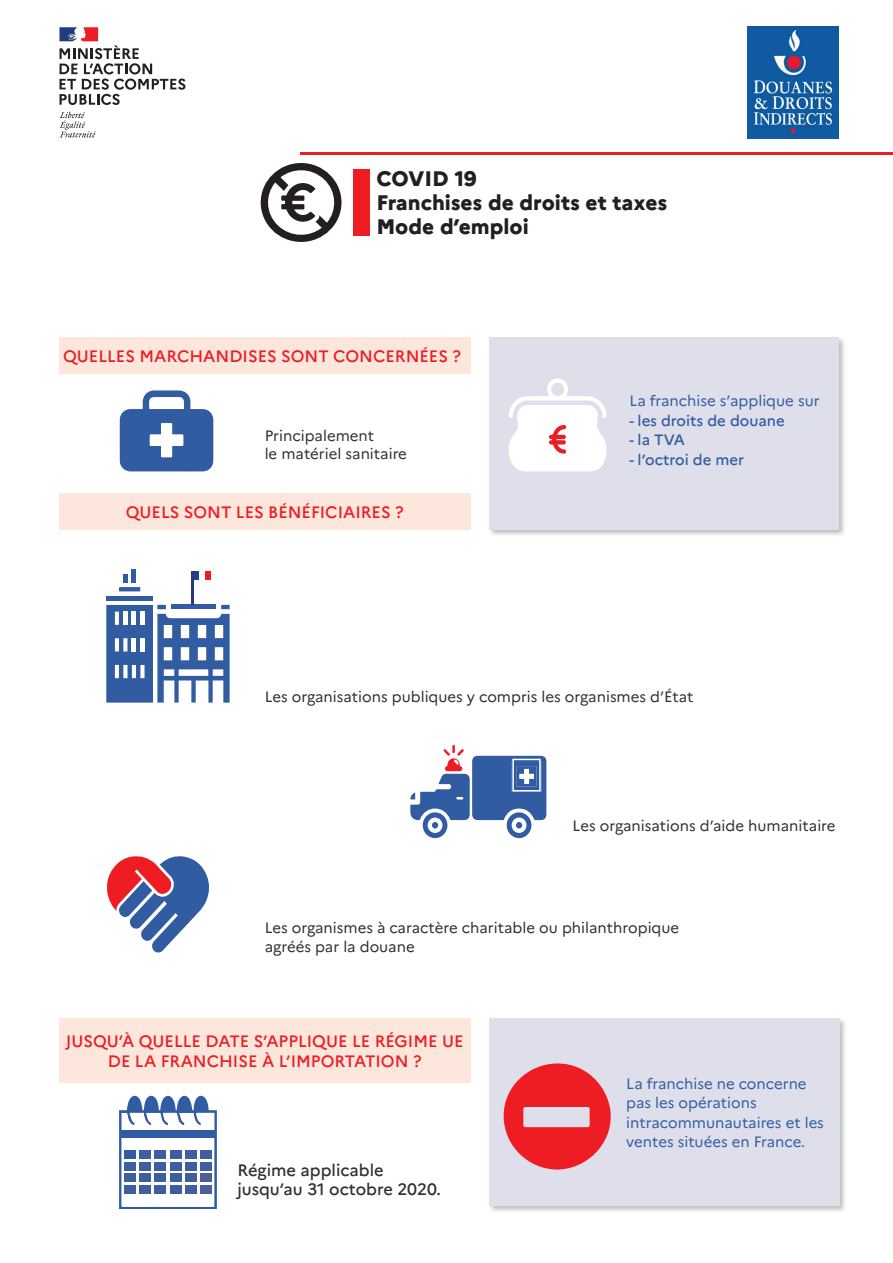
<style>
.page{position:relative;width:893px;height:1263px;background:#fff}
.page>*{position:absolute;margin:0;border:0;box-sizing:border-box;transform-origin:0 0}
.t1{font:800 21px/24px "Marianne";color:#231f20}
.t2{font:500 16.5px/19.8px "Marianne";color:#ee1d23;text-align:center}
.t3{font:500 16.5px/19.8px "Marianne";color:#312f30}
.t4{font:15px/18px "Marianne";color:#312f30}
.t5{font:15px/19.5px "Marianne";color:#315ca2}
.t6{font:500 15px "Marianne";color:#315ca2}
</style>
<div class="page">
<div style="left:488px;top:336px;width:358px;height:201px;background:#231f20;opacity:.3"></div>
<div style="left:490px;top:337px;width:349px;height:192px;background:#dfdfeb"></div>
<svg style="left:60px;top:112px;width:36px;height:26px"></svg>
<svg style="left:59px;top:27px;width:127px;height:78px"></svg>
<img style="left:747px;top:27px;width:92px;height:111px">
<hr style="left:300px;top:152px;width:593px;height:3px;background:#ee1d23">
<div style="left:353px;top:169px;width:16px;height:67px;background:#ee1d23"></div>
<svg style="left:261px;top:163px;width:81px;height:79px"></svg>
<svg style="left:120px;top:390px;width:93px;height:81px"></svg>
<div style="left:59px;top:337px;width:412px;height:37px;background:#fde7dc"></div>
<svg style="left:508px;top:378px;width:99px;height:93px"></svg>
<div style="left:59px;top:493px;width:412px;height:37px;background:#fde7dc"></div>
<svg style="left:107px;top:856px;width:102px;height:97px"></svg>
<hr style="left:106px;top:596px;width:47px;height:4px;background:#315ca2">
<hr style="left:132px;top:569px;width:4px;height:14px;background:#315ca2">
<svg style="left:119px;top:574px;width:21px;height:17px"></svg>
<svg style="left:106px;top:605px;width:124px;height:98px"></svg>
<hr style="left:123px;top:612px;width:4px;height:13px;background:#fff">
<div style="left:140px;top:612px;width:5px;height:13px;background:#fff"></div>
<div style="left:140px;top:638px;width:5px;height:13px;background:#fff"></div>
<hr style="left:132px;top:638px;width:4px;height:13px;background:#fff">
<hr style="left:132px;top:612px;width:4px;height:13px;background:#fff">
<hr style="left:172px;top:605px;width:44px;height:4px;background:#315ca2">
<hr style="left:192px;top:571px;width:2px;height:34px;background:#233b7d">
<div style="left:194px;top:571px;width:5px;height:8px;background:#253f8e"></div>
<div style="left:205px;top:571px;width:5px;height:8px;background:#ee1d23"></div>
<svg style="left:410px;top:745px;width:136px;height:93px"></svg>
<div style="left:512px;top:759px;width:29px;height:32px;border:2px solid #fff"></div>
<div style="left:59px;top:1018px;width:412px;height:65px;background:#fde7dc"></div>
<svg style="left:119px;top:1096px;width:98px;height:113px"></svg>
<div style="left:185px;top:1162px;width:12px;height:8px;background:#3f5ea0"></div>
<div style="left:139px;top:1162px;width:12px;height:8px;background:#3f5ea0"></div>
<div style="left:155px;top:1162px;width:11px;height:8px;background:#3f5ea0"></div>
<div style="left:170px;top:1162px;width:11px;height:8px;background:#3f5ea0"></div>
<div style="left:124px;top:1162px;width:11px;height:8px;background:#3f5ea0"></div>
<div style="left:201px;top:1162px;width:11px;height:8px;background:#3f5ea0"></div>
<div style="left:155px;top:1150px;width:11px;height:8px;background:#3f5ea0"></div>
<div style="left:170px;top:1150px;width:11px;height:8px;background:#3f5ea0"></div>
<div style="left:139px;top:1173px;width:12px;height:9px;background:#3f5ea0"></div>
<div style="left:155px;top:1173px;width:11px;height:9px;background:#3f5ea0"></div>
<div style="left:170px;top:1173px;width:11px;height:9px;background:#3f5ea0"></div>
<div style="left:185px;top:1173px;width:12px;height:9px;background:#3f5ea0"></div>
<div style="left:155px;top:1185px;width:11px;height:8px;background:#3f5ea0"></div>
<div style="left:170px;top:1185px;width:11px;height:8px;background:#3f5ea0"></div>
<div style="left:185px;top:1150px;width:12px;height:9px;background:#3f5ea0"></div>
<div style="left:139px;top:1150px;width:12px;height:8px;background:#3f5ea0"></div>
<div style="left:139px;top:1185px;width:12px;height:8px;background:#3f5ea0"></div>
<div style="left:185px;top:1185px;width:12px;height:8px;background:#3f5ea0"></div>
<div style="left:124px;top:1150px;width:11px;height:8px;background:#315ca2"></div>
<div style="left:201px;top:1150px;width:11px;height:8px;background:#3f5ea0"></div>
<div style="left:124px;top:1173px;width:11px;height:9px;background:#3f5ea0"></div>
<div style="left:201px;top:1173px;width:11px;height:9px;background:#4d5e9c"></div>
<div style="left:124px;top:1185px;width:11px;height:8px;background:#3f5ea0"></div>
<div style="left:201px;top:1185px;width:11px;height:8px;background:#4d5e9c"></div>
<div style="left:488px;top:1017px;width:359px;height:197px;background:#231f20;opacity:.3"></div>
<div style="left:490px;top:1018px;width:350px;height:188px;background:#dfdfeb"></div>
<svg style="left:503px;top:1063px;width:108px;height:106px"></svg>
<h1 class="t1" style="left:376px;top:167px;width:292px">COVID 19<br>Franchises de droits et taxes<br>Mode d’emploi</h1>
<p class="t2" style="left:63px;top:346px;width:399px">QUELLES MARCHANDISES SONT CONCERNÉES ?</p>
<p class="t4" style="left:265px;top:427px;width:144px">Principalement<br>le matériel sanitaire</p>
<p class="t2" style="left:126px;top:502px;width:279px">QUELS SONT LES BÉNÉFICIAIRES ?</p>
<p class="t5" style="left:629px;top:391px;width:192px">La franchise s’applique sur</p>
<p class="t6" style="left:629px;top:411px;width:157px">- les droits de douane</p>
<p class="t6" style="left:629px;top:431px;width:57px">- la TVA</p>
<p class="t6" style="left:629px;top:450px;width:116px">- l’octroi de mer</p>
<p class="t4" style="left:265px;top:688px;width:430px">Les organisations publiques y compris les organismes d’État</p>
<p class="t4" style="left:573px;top:817px;width:264px">Les organisations d’aide humanitaire</p>
<p class="t4" style="left:265px;top:917px;width:416px;line-height:19.5px">Les organismes à caractère charitable ou philanthropique agréés par la douane</p>
<p class="t2" style="left:66px;top:1031px;width:399px">JUSQU’À QUELLE DATE S’APPLIQUE LE RÉGIME UE<br>DE LA FRANCHISE À L’IMPORTATION ?</p>
<p class="t3" style="left:237px;top:1160px;width:205px">Régime applicable jusqu’au 31 octobre 2020.</p>
<p class="t5" style="left:626px;top:1073px;width:199px">La franchise ne concerne pas les opérations intracommunautaires et les ventes situées en France.</p>
</div>
